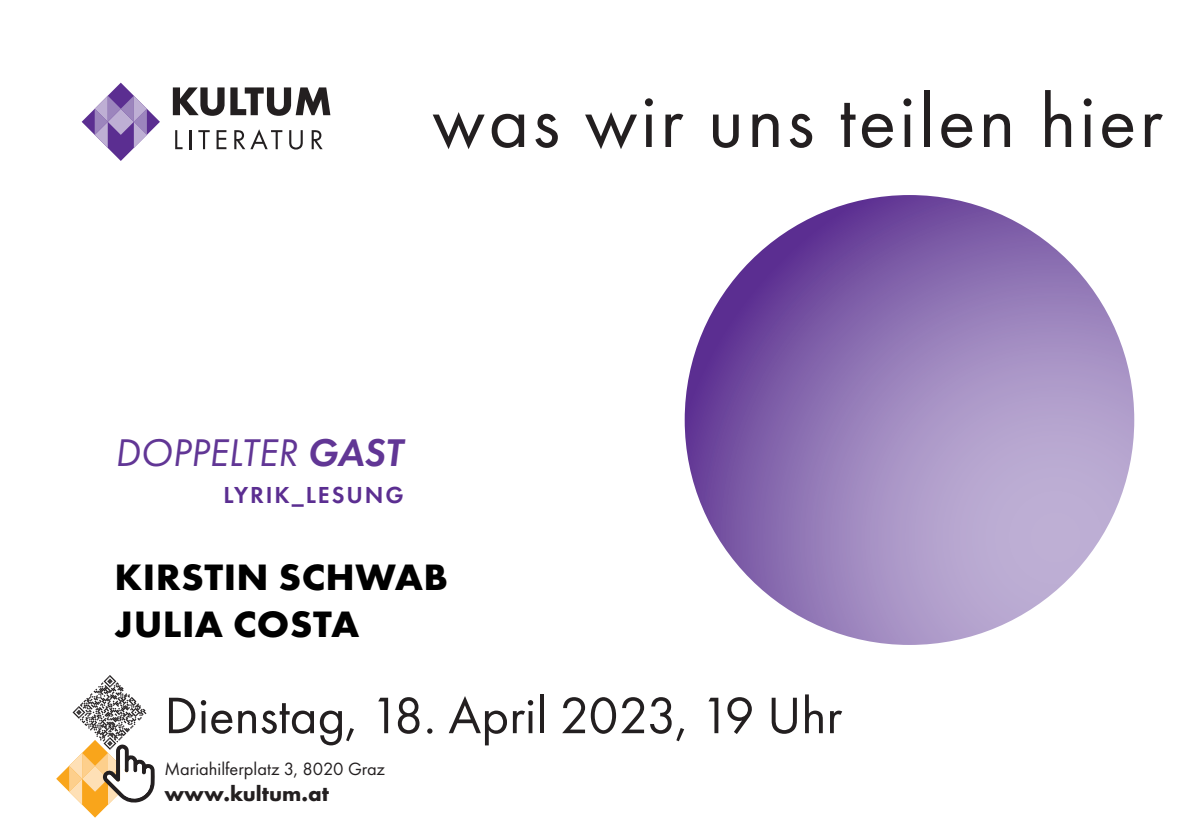
<style>
.page{position:relative;width:1191px;height:840px;background:#fff}
.page>*{position:absolute;margin:0;border:0;box-sizing:border-box;transform-origin:0 0}
.t1{font:78px "Futura PT";letter-spacing:.04em;color:#231f20}
.t2{font:53.2px "Futura PT";color:#231f20}
.t3{font:italic 40px "Futura PT";color:#613695}
.t4{font:700 38.2px/46.2px "Futura PT";letter-spacing:.01em;color:#000;scale:1.05 1}
.t5{font:600 24px "Futura PT";letter-spacing:.08em;color:#5b2e91}
.t6{font:700 22px "Futura PT";color:#231f20}
.t7{font:18.4px "Futura PT";color:#231f20}
.s1{font-weight:600}
</style>
<div class="page">
<svg style="left:82px;top:83px;width:78px;height:78px"></svg>
<svg style="left:173px;top:87px;width:51px;height:29px"></svg>
<svg style="left:230px;top:87px;width:100px;height:29px"></svg>
<svg style="left:175px;top:130px;width:7px;height:19px"></svg>
<svg style="left:189px;top:130px;width:2px;height:19px"></svg>
<svg style="left:198px;top:130px;width:12px;height:19px"></svg>
<svg style="left:216px;top:130px;width:10px;height:19px"></svg>
<svg style="left:234px;top:129px;width:48px;height:20px"></svg>
<svg style="left:289px;top:130px;width:14px;height:19px"></svg>
<svg style="left:312px;top:130px;width:11px;height:19px"></svg>
<svg style="left:684px;top:195px;width:450px;height:449px;background:#957bb8"></svg>
<svg style="left:56px;top:675px;width:99px;height:142px"></svg>
<h1 class="t1" style="left:432px;top:75px;width:732px">was wir uns teilen hier</h1>
<p class="t3" style="left:115px;top:428px;width:289px">DOPPELTER <span class="s1">GAST</span></p>
<p class="t5" style="left:223px;top:480px;width:182px">LYRIK_LESUNG</p>
<p class="t4" style="left:115px;top:553px;width:319px">KIRSTIN SCHWAB<br>JULIA COSTA</p>
<p class="t2" style="left:164px;top:683px;width:679px">Dienstag, 18. April 2023, 19 Uhr</p>
<p class="t7" style="left:164px;top:757px;width:222px">Mariahilferplatz 3, 8020 Graz</p>
<p class="t6" style="left:164px;top:779px;width:166px">www.kultum.at</p>
</div>
